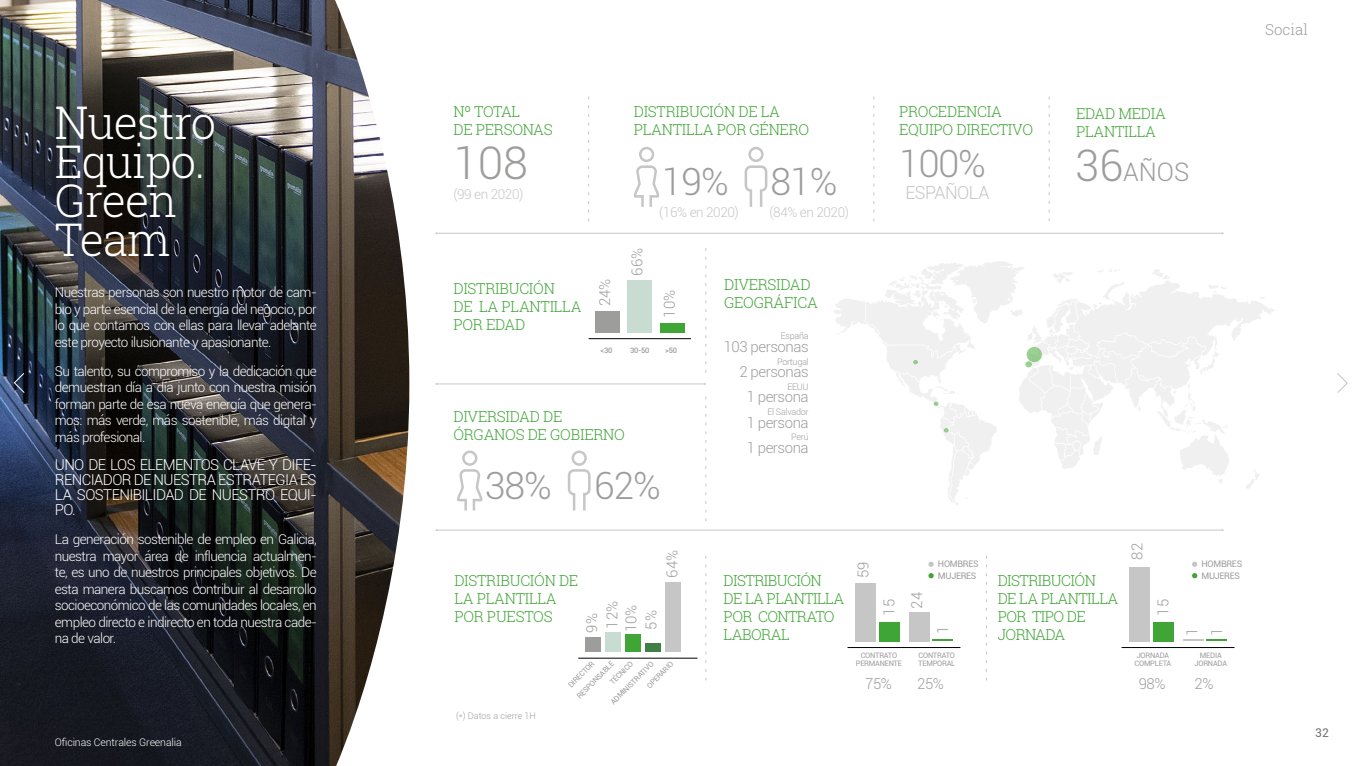
<style>
.page{position:relative;width:1361px;height:766px;background:#fff}
.page>*{position:absolute;margin:0;border:0;box-sizing:border-box;transform-origin:0 0}
.t1{font:300 45px/39px "Roboto Slab";letter-spacing:-.02em;color:#fff}
.t2{font:300 45px "Roboto";color:#9d9d9c}
.t3{font:300 37.5px "Roboto";letter-spacing:-.03em;color:#9d9d9c}
.t4{font:300 25.5px "Roboto";color:#9d9d9c}
.t5{font:300 18px "Roboto";letter-spacing:-.03em;color:#c6c6c6}
.t6{font:300 15px/18px "Roboto Slab";letter-spacing:-.02em;color:#3fa535}
.t7{font:300 15px/15px "Roboto";letter-spacing:-.04em;color:#fff;text-align:justify}
.t8{font:300 15px/24.8px "Roboto";letter-spacing:-.03em;color:#9d9d9c}
.t9{font:300 15px/18px "Roboto Slab";letter-spacing:-.04em;color:#3fa535}
.t10{font:300 15px "Roboto Slab";color:#9d9d9c}
.t11{font:300 13.5px/16.5px "Roboto";letter-spacing:-.04em;color:#fff;text-align:justify}
.t12{font:300 13.5px "Roboto";letter-spacing:-.03em;color:#c6c6c6}
.t13{font:12px "Roboto";color:#706f6f}
.t14{font:300 10.5px "Roboto";letter-spacing:-.01em;color:#fff}
.t15{font:300 9px "Roboto";letter-spacing:-.03em;color:#9d9d9c}
.t16{font:9px/12px "Roboto";letter-spacing:-.03em;color:#9d9d9c}
.t17{font:300 9px "Roboto";color:#9d9d9c}
.t18{font:7.5px/7.5px "Roboto";letter-spacing:-.03em;color:#9d9d9c;text-align:center}
.t19{font:500 7.5px "Roboto";letter-spacing:-.03em;color:#9d9d9c}
.s1{font-size:43.5px}
</style>
<div class="page">
<img style="left:0;top:0;width:409px;height:765px">
<svg style="left:744px;top:147px;width:23px;height:60px"></svg>
<svg style="left:568px;top:450px;width:22px;height:60px"></svg>
<svg style="left:633px;top:147px;width:27px;height:60px"></svg>
<svg style="left:457px;top:450px;width:26px;height:60px"></svg>
<div style="left:595px;top:311px;width:25px;height:21px;background:#9d9d9c"></div>
<div style="left:585px;top:637px;width:16px;height:14px;background:#9d9d9c"></div>
<div style="left:628px;top:280px;width:24px;height:52px;background:#c8dcd2"></div>
<div style="left:605px;top:632px;width:16px;height:19px;background:#c8dcd2"></div>
<div style="left:855px;top:582px;width:21px;height:59px;background:#c6c6c6"></div>
<div style="left:1129px;top:566px;width:21px;height:75px;background:#c6c6c6"></div>
<div style="left:909px;top:612px;width:21px;height:29px;background:#c6c6c6"></div>
<hr style="left:1183px;top:639px;width:21px;height:2px;background:#c6c6c6">
<div style="left:660px;top:323px;width:24px;height:9px;background:#3fa535"></div>
<div style="left:625px;top:634px;width:16px;height:17px;background:#3fa535"></div>
<div style="left:878px;top:621px;width:21px;height:20px;background:#3fa535"></div>
<div style="left:1152px;top:621px;width:21px;height:20px;background:#3fa535"></div>
<hr style="left:932px;top:639px;width:21px;height:2px;background:#3fa535">
<hr style="left:1206px;top:639px;width:21px;height:2px;background:#3fa535">
<div style="left:645px;top:643px;width:16px;height:8px;background:#407f45"></div>
<div style="left:665px;top:582px;width:15px;height:69px;background:#c6c6c6"></div>
<hr style="left:588px;top:338px;width:103px;height:1px;background:#000">
<hr style="left:578px;top:657px;width:119px;height:1px;background:#000">
<hr style="left:847px;top:647px;width:113px;height:1px;background:#000">
<hr style="left:1121px;top:647px;width:113px;height:1px;background:#000">
<hr style="left:436px;top:233px;width:786px;height:1px;background:#c6c6c6">
<hr style="left:436px;top:383px;width:269px;height:1px;background:#c6c6c6">
<hr style="left:436px;top:529px;width:786px;height:1px;background:#c6c6c6">
<svg style="left:588px;top:97px;width:1px;height:124px"></svg>
<svg style="left:873px;top:97px;width:1px;height:124px"></svg>
<svg style="left:705px;top:556px;width:1px;height:124px"></svg>
<svg style="left:986px;top:556px;width:1px;height:124px"></svg>
<svg style="left:1049px;top:97px;width:1px;height:124px"></svg>
<svg style="left:705px;top:248px;width:1px;height:125px"></svg>
<svg style="left:705px;top:396px;width:1px;height:125px"></svg>
<svg style="left:833px;top:261px;width:441px;height:243px"></svg>
<svg style="left:1192px;top:561px;width:5px;height:5px"></svg>
<svg style="left:1192px;top:573px;width:5px;height:5px"></svg>
<svg style="left:928px;top:561px;width:5px;height:5px"></svg>
<svg style="left:928px;top:573px;width:5px;height:5px"></svg>
<svg style="left:1337px;top:373px;width:11px;height:20px"></svg>
<svg style="left:13px;top:372px;width:12px;height:21px"></svg>
<h1 class="t1" style="left:55px;top:102px;width:163px">Nuestro<br>Equipo.<br>Green<br>Team</h1>
<p class="t11" style="left:55px;top:283px;width:263px">Nuestras personas son nuestro motor de cam&shy;bio y parte esencial de la energía del negocio, por lo que contamos con ellas para llevar adelante este proyecto ilusionante y apasionante.</p>
<p class="t11" style="left:55px;top:362px;width:263px">Su talento, su compromiso y la dedicación que demuestran día a día junto con nuestra misión forman parte de esa nueva energía que genera&shy;mos: más verde, más sostenible, más digital y más profesional.</p>
<p class="t7" style="left:55px;top:456px;width:263px">UNO DE LOS ELEMENTOS CLAVE Y DIFE-RENCIADOR DE NUESTRA ESTRATEGIA ES LA SOSTENIBILIDAD DE NUESTRO EQUI-PO.</p>
<p class="t11" style="left:55px;top:530px;width:263px">La generación sostenible de empleo en Galicia, nuestra mayor área de influencia actualmen&shy;te, es uno de nuestros principales objetivos. De esta manera buscamos contribuir al desarrollo socioeconómico de las comunidades locales, en empleo directo e indirecto en toda nuestra cade&shy;na de valor.</p>
<p class="t14" style="left:55px;top:735px;width:128px">Oficinas Centrales Greenalia</p>
<p class="t10" style="left:1265px;top:19px;width:44px">Social</p>
<p class="t6" style="left:453px;top:102px;width:101px">Nº TOTAL<br>DE PERSONAS</p>
<p class="t6" style="left:634px;top:102px;width:177px">DISTRIBUCIÓN DE LA<br>PLANTILLA POR GÉNERO</p>
<p class="t6" style="left:899px;top:102px;width:136px">PROCEDENCIA<br>EQUIPO DIRECTIVO</p>
<p class="t6" style="left:1076px;top:104px;width:91px">EDAD MEDIA<br>PLANTILLA</p>
<h1 class="t2" style="left:453px;top:131px;width:76px">108</h1>
<h3 class="t4" style="left:1075px;top:154px;width:116px"><span class="s1">36</span>AÑOS</h3>
<h2 class="t3" style="left:899px;top:138px;width:88px">100%</h2>
<h2 class="t3" style="left:662px;top:156px;width:69px">19%</h2>
<h2 class="t3" style="left:770px;top:156px;width:69px">81%</h2>
<p class="t12" style="left:453px;top:185px;width:71px">(99 en 2020)</p>
<h3 class="t5" style="left:905px;top:180px;width:85px">ESPAÑOLA</h3>
<p class="t12" style="left:659px;top:203px;width:81px">(16% en 2020)</p>
<p class="t12" style="left:769px;top:203px;width:81px">(84% en 2020)</p>
<p class="t6" style="left:453px;top:279px;width:130px">DISTRIBUCIÓN<br>DE LA PLANTILLA<br>POR EDAD</p>
<p class="t8" style="left:592px;top:306px;width:29px;rotate:-90deg">24%</p>
<p class="t19" style="left:600px;top:344px;width:13px">&lt;30</p>
<p class="t8" style="left:624px;top:275px;width:29px;rotate:-90deg">66%</p>
<p class="t8" style="left:656px;top:317px;width:29px;rotate:-90deg">10%</p>
<p class="t19" style="left:630px;top:344px;width:21px">30-50</p>
<p class="t19" style="left:665px;top:344px;width:13px">&gt;50</p>
<p class="t6" style="left:453px;top:406px;width:173px">DIVERSIDAD DE<br>ÓRGANOS DE GOBIERNO</p>
<h2 class="t3" style="left:485px;top:459px;width:69px">38%</h2>
<h2 class="t3" style="left:594px;top:459px;width:69px">62%</h2>
<p class="t6" style="left:724px;top:275px;width:95px">DIVERSIDAD<br>GEOGRÁFICA</p>
<p class="t15" style="left:781px;top:330px;width:29px">España</p>
<p class="t8" style="left:724px;top:333px;width:86px">103 personas</p>
<p class="t15" style="left:777px;top:355px;width:33px">Portugal</p>
<p class="t8" style="left:739px;top:359px;width:71px">2 personas</p>
<p class="t15" style="left:787px;top:380px;width:23px">EEUU</p>
<p class="t8" style="left:747px;top:384px;width:63px">1 persona</p>
<p class="t15" style="left:767px;top:405px;width:43px">El Salvador</p>
<p class="t8" style="left:747px;top:409px;width:63px">1 persona</p>
<p class="t15" style="left:791px;top:431px;width:19px">Perú</p>
<p class="t8" style="left:747px;top:434px;width:63px">1 persona</p>
<p class="t8" style="left:1124px;top:559px;width:18px;rotate:-90deg">82</p>
<p class="t8" style="left:659px;top:577px;width:29px;rotate:-90deg">64%</p>
<p class="t16" style="left:938px;top:557px;width:42px">HOMBRES<br>MUJERES</p>
<p class="t8" style="left:850px;top:577px;width:18px;rotate:-90deg">59</p>
<p class="t6" style="left:454px;top:571px;width:125px">DISTRIBUCIÓN DE<br>LA PLANTILLA<br>POR PUESTOS</p>
<p class="t9" style="left:723px;top:571px;width:122px">DISTRIBUCIÓN<br>DE LA PLANTILLA<br>POR CONTRATO<br>LABORAL</p>
<p class="t9" style="left:997px;top:571px;width:122px">DISTRIBUCIÓN<br>DE LA PLANTILLA<br>POR TIPO DE<br>JORNADA</p>
<p class="t8" style="left:904px;top:608px;width:18px;rotate:-90deg">24</p>
<p class="t8" style="left:876px;top:615px;width:18px;rotate:-90deg">15</p>
<p class="t8" style="left:1150px;top:615px;width:18px;rotate:-90deg">15</p>
<p class="t8" style="left:930px;top:633px;width:10px;rotate:-90deg">1</p>
<p class="t8" style="left:599px;top:628px;width:29px;rotate:-90deg">12%</p>
<p class="t8" style="left:579px;top:632px;width:21px;rotate:-90deg">9%</p>
<p class="t8" style="left:618px;top:632px;width:29px;rotate:-90deg">10%</p>
<p class="t8" style="left:638px;top:629px;width:21px;rotate:-90deg">5%</p>
<p class="t16" style="left:1201px;top:557px;width:42px">HOMBRES<br>MUJERES</p>
<p class="t8" style="left:1179px;top:636px;width:10px;rotate:-90deg">1<br>1</p>
<p class="t17" style="left:456px;top:709px;width:81px">(*) Datos a cierre 1H</p>
<p class="t18" style="left:575px;top:694px;width:50px;rotate:-45deg">RESPONSABLE</p>
<p class="t18" style="left:567px;top:683px;width:35px;rotate:-45deg">DIRECTOR</p>
<p class="t18" style="left:608px;top:680px;width:31px;rotate:-45deg">TÉCNICO</p>
<p class="t18" style="left:645px;top:683px;width:35px;rotate:-45deg">OPERARIO</p>
<p class="t18" style="left:609px;top:700px;width:59px;rotate:-45deg">ADMINISTRATIVO</p>
<p class="t18" style="left:856px;top:651px;width:48px">CONTRATO<br>PERMANENTE</p>
<p class="t8" style="left:865px;top:670px;width:28px">75%</p>
<p class="t8" style="left:917px;top:670px;width:28px">25%</p>
<p class="t8" style="left:1138px;top:670px;width:28px">98%</p>
<p class="t8" style="left:1194px;top:670px;width:20px">2%</p>
<p class="t18" style="left:918px;top:651px;width:39px;text-align:left">CONTRATO<br>TEMPORAL</p>
<p class="t18" style="left:1194px;top:651px;width:34px">MEDIA<br>JORNADA</p>
<p class="t18" style="left:1134px;top:651px;width:38px;text-align:left">JORNADA<br>COMPLETA</p>
<p class="t13" style="left:1315px;top:723px;width:15px">32</p>
</div>
